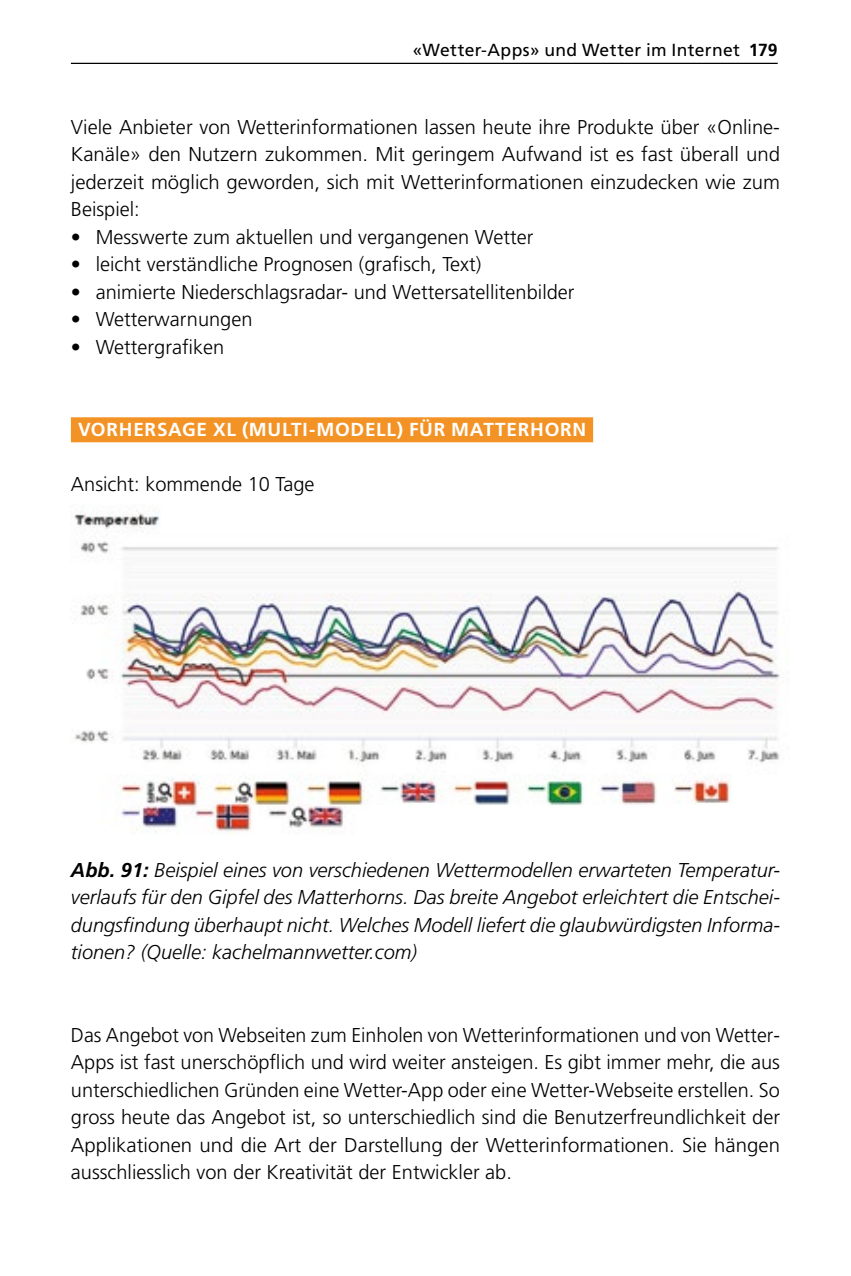
<style>
.page{position:relative;width:851px;height:1276px;background:#fff}
.page>*{position:absolute;margin:0;border:0;box-sizing:border-box;transform-origin:0 0}
.t1{font:300 20px/27.5px "Frutiger LT Std";color:#000;text-align:justify}
.t2{font:italic 300 20px/27.5px "Frutiger LT Std";color:#000;text-align:justify}
.t3{font:700 18.75px "Frutiger LT Std";letter-spacing:.04em;color:#fff}
.t4{font:17.5px "Frutiger LT Std";letter-spacing:.02em;color:#000}
.s1{font-weight:700}
</style>
<div class="page">
<hr style="left:71px;top:63px;width:706px;height:1px;background:#000">
<div style="left:71px;top:417px;width:522px;height:25px;background:#f39325"></div>
<img style="left:73px;top:510px;width:715px;height:324px">
<p class="t4" style="left:412px;top:39px;width:366px">«Wetter-Apps» und Wetter im Internet <span class="s1">179</span></p>
<p class="t1" style="left:71px;top:113px;width:710px">Viele Anbieter von Wetterinformationen lassen heute ihre Produkte über «Online-Kanäle» den Nutzern zukommen. Mit geringem Aufwand ist es fast überall und jederzeit möglich geworden, sich mit Wetterinformationen einzudecken wie zum Beispiel:</p>
<p class="t1" style="left:71px;top:223px;width:464px">• Messwerte zum aktuellen und vergangenen Wetter</p>
<p class="t1" style="left:71px;top:251px;width:412px">• leicht verständliche Prognosen (grafisch, Text)</p>
<p class="t1" style="left:71px;top:278px;width:505px">• animierte Niederschlagsradar- und Wettersatellitenbilder</p>
<p class="t1" style="left:71px;top:306px;width:183px">• Wetterwarnungen</p>
<p class="t1" style="left:71px;top:333px;width:155px">• Wettergrafiken</p>
<p class="t3" style="left:78px;top:419px;width:510px">VORHERSAGE XL (MULTI-MODELL) FÜR MATTERHORN</p>
<p class="t1" style="left:71px;top:471px;width:245px">Ansicht: kommende 10 Tage</p>
<p class="t2" style="left:71px;top:856px;width:710px"><span class="s1">Abb. 91:</span> Beispiel eines von verschiedenen Wettermodellen erwarteten Temperatur&shy;verlaufs für den Gipfel des Matterhorns. Das breite Angebot erleichtert die Entschei&shy;dungsfindung überhaupt nicht. Welches Modell liefert die glaubwürdigsten Informa&shy;tionen? (Quelle: kachelmannwetter.com)</p>
<p class="t1" style="left:71px;top:1021px;width:710px">Das Angebot von Webseiten zum Einholen von Wetterinformationen und von Wetter-Apps ist fast unerschöpflich und wird weiter ansteigen. Es gibt immer mehr, die aus unterschiedlichen Gründen eine Wetter-App oder eine Wetter-Webseite erstellen. So gross heute das Angebot ist, so unterschiedlich sind die Benutzerfreundlichkeit der Applikationen und die Art der Darstellung der Wetterinformationen. Sie hängen ausschliesslich von der Kreativität der Entwickler ab.</p>
</div>
